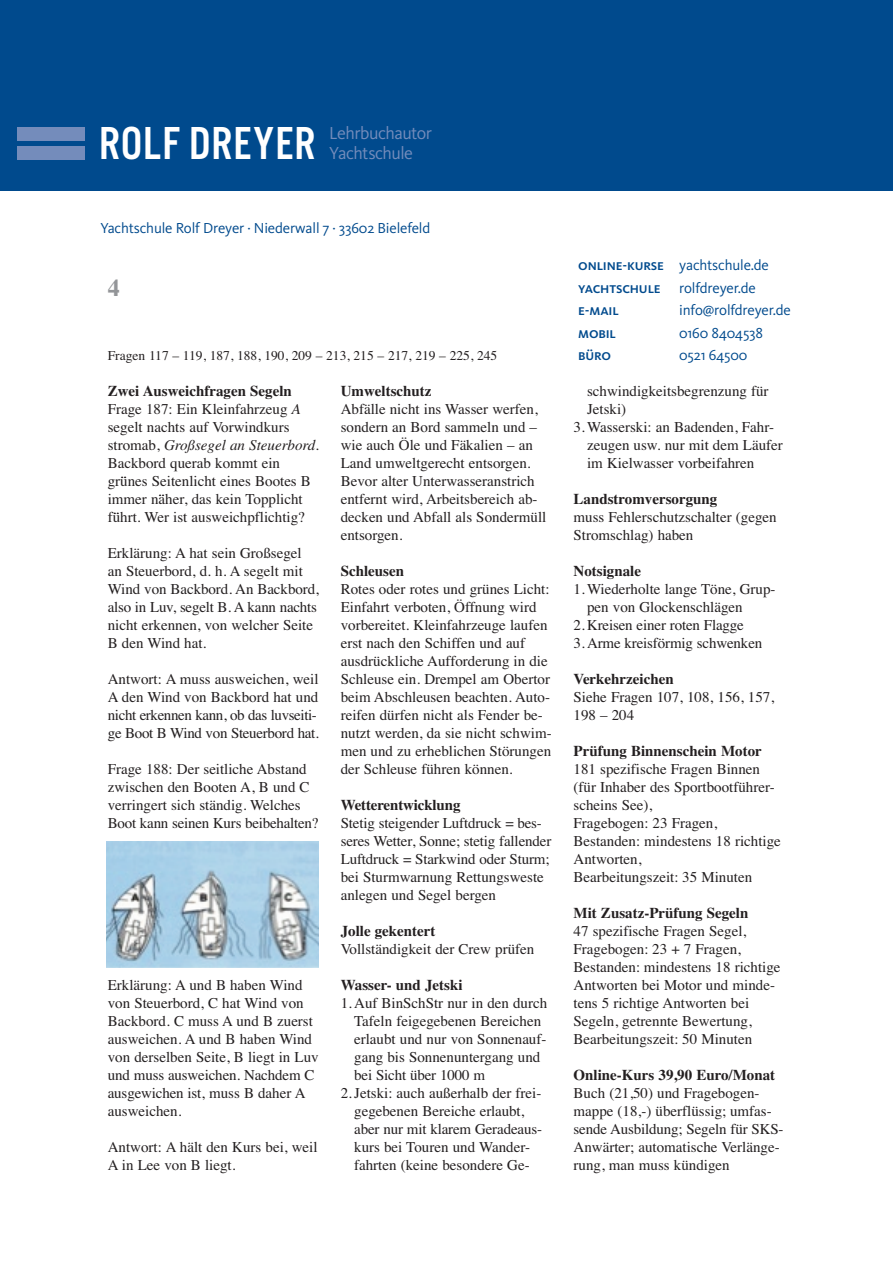
<style>
.page{position:relative;width:893px;height:1263px;background:#fff}
.page>*{position:absolute;margin:0;border:0;box-sizing:border-box;transform-origin:0 0}
.t1{font:48px "Alternate Gothic EF No Three";letter-spacing:.02em;color:#fff}
.t2{font:700 24px "Times";color:#939598}
.t3{font:18px/19.8px "Kievit";letter-spacing:-.03em;color:#748cbb}
.t4{font:15px/18px "Times";color:#231f20}
.t5{font:700 15px "Times";color:#231f20}
.t6{font:15px/22.5px "Kievit";letter-spacing:-.01em;color:#004a8d}
.t7{font:15px/18px "Times";letter-spacing:-.02em;color:#231f20}
.t8{font:15px/22.5px "Kievit Medium SC";letter-spacing:-.01em;color:#004a8d}
.t9{font:13.5px "Times";color:#231f20}
.s1{font-weight:700}
.s2{font-style:italic}
</style>
<div class="page">
<div style="left:1px;top:0;width:891px;height:191px;background:#004a8d"></div>
<div style="left:17px;top:146px;width:67px;height:13px;background:#748cbb"></div>
<div style="left:17px;top:127px;width:67px;height:13px;background:#748cbb"></div>
<img style="left:106px;top:841px;width:213px;height:126px">
<h1 class="t1" style="left:99px;top:114px;width:218px">ROLF DREYER</h1>
<p class="t3" style="left:329px;top:123px;width:104px">Lehrbuchautor<br>Yachtschule</p>
<p class="t6" style="left:100px;top:216px;width:331px">Yachtschule Rolf Dreyer · Niederwall 7 · 33602 Bielefeld</p>
<h2 class="t2" style="left:108px;top:274px;width:13px">4</h2>
<p class="t9" style="left:108px;top:347px;width:391px">Fragen 117 – 119, 187, 188, 190, 209 – 213, 215 – 217, 219 – 225, 245</p>
<p class="t4" style="left:108px;top:382px;width:213px"><span class="s1">Zwei Ausweichfragen Segeln<br></span>Frage 187: Ein Kleinfahrzeug <span class="s2">A </span>segelt nachts auf Vorwindkurs stromab, <span class="s2">Großsegel an Steuerbord</span>.<br>Backbord querab kommt ein grü̈nes Seitenlicht eines Bootes B immer nä̈her, das kein Topplicht fü̈hrt. Wer ist ausweichpflichtig?</p>
<p class="t4" style="left:108px;top:544px;width:213px">Erklärung: A hat sein Großsegel an Steuerbord, d. h. A segelt mit<br>Wind von Backbord. An Backbord, also in Luv, segelt B. A kann nachts nicht erkennen, von welcher Seite<br>B den Wind hat.</p>
<p class="t7" style="left:108px;top:670px;width:213px">Antwort: A muss ausweichen, weil A den Wind von Backbord hat und nicht erkennen kann, ob das luvseiti&shy;ge Boot B Wind von Steuerbord hat.</p>
<p class="t4" style="left:108px;top:760px;width:212px">Frage 188: Der seitliche Abstand zwischen den Booten A, B und C verringert sich ständig. Welches<br>Boot kann seinen Kurs beibehalten?</p>
<p class="t4" style="left:108px;top:976px;width:212px">Erklärung: A und B haben Wind von Steuerbord, C hat Wind von<br>Backbord. C muss A und B zuerst ausweichen. A und B haben Wind von derselben Seite, B liegt in Luv und muss ausweichen. Nachdem C ausgewichen ist, muss B daher A ausweichen.</p>
<p class="t4" style="left:108px;top:1138px;width:211px">Antwort: A hält den Kurs bei, weil<br>A in Lee von B liegt.</p>
<p class="t5" style="left:341px;top:382px;width:92px">Umweltschutz</p>
<p class="t4" style="left:341px;top:400px;width:207px">Abfälle nicht ins Wasser werfen, sondern an Bord sammeln und – wie auch Öle und Fäkalien – an<br>Land umweltgerecht entsorgen.<br>Bevor alter Unterwasseranstrich entfernt wird, Arbeitsbereich ab&shy;decken und Abfall als Sondermüll entsorgen.</p>
<p class="t5" style="left:341px;top:562px;width:65px">Schleusen</p>
<p class="t4" style="left:341px;top:580px;width:212px">Rotes oder rotes und grünes Licht:<br>Einfahrt verboten, Öffnung wird vorbereitet. Kleinfahrzeuge laufen erst nach den Schiffen und auf ausdrückliche Aufforderung in die Schleuse ein. Drempel am Obertor beim Abschleusen beachten. Auto&shy;reifen dürfen nicht als Fender be&shy;nutzt werden, da sie nicht schwim&shy;men und zu erheblichen Störungen der Schleuse führen können.</p>
<p class="t5" style="left:341px;top:796px;width:121px">Wetterentwicklung</p>
<p class="t4" style="left:341px;top:814px;width:212px">Stetig steigender Luftdruck = bes&shy;seres Wetter, Sonne; stetig fallender Luftdruck = Starkwind oder Sturm; bei Sturmwarnung Rettungsweste anlegen und Segel bergen</p>
<p class="t5" style="left:341px;top:922px;width:96px">Jolle gekentert</p>
<p class="t4" style="left:341px;top:940px;width:195px">Vollständigkeit der Crew prüfen</p>
<p class="t5" style="left:341px;top:976px;width:123px">Wasser- und Jetski</p>
<p class="t4" style="left:341px;top:994px;width:208px">1. Auf BinSchStr nur in den durch</p>
<p class="t4" style="left:354px;top:1012px;width:189px">Tafeln feigegebenen Bereichen</p>
<p class="t4" style="left:354px;top:1030px;width:194px">erlaubt und nur von Sonnenauf-</p>
<p class="t4" style="left:354px;top:1048px;width:188px">gang bis Sonnenuntergang und</p>
<p class="t4" style="left:354px;top:1066px;width:132px">bei Sicht über 1000 m</p>
<p class="t4" style="left:341px;top:1084px;width:202px">2.Jetski: auch außerhalb der frei-</p>
<p class="t4" style="left:354px;top:1102px;width:172px">gegebenen Bereiche erlaubt,</p>
<p class="t4" style="left:354px;top:1120px;width:189px">aber nur mit klarem Geradeaus-</p>
<p class="t4" style="left:354px;top:1138px;width:177px">kurs bei Touren und Wander-</p>
<p class="t4" style="left:354px;top:1156px;width:177px">fahrten (keine besondere Ge-</p>
<p class="t8" style="left:578px;top:254px;width:87px">online-kurse yachtschule e-mail<br>mobil<br>büro</p>
<p class="t6" style="left:679px;top:254px;width:113px">yachtschule.de rolfdreyer.de info@rolfdreyer.de<br>0160 8404538<br>0521 64500</p>
<p class="t4" style="left:587px;top:382px;width:183px">schwindigkeitsbegrenzung für</p>
<p class="t4" style="left:587px;top:400px;width:41px">Jetski)</p>
<p class="t4" style="left:573px;top:418px;width:202px">3.Wasserski: an Badenden, Fahr-</p>
<p class="t4" style="left:587px;top:436px;width:197px">zeugen usw. nur mit dem Läufer</p>
<p class="t4" style="left:587px;top:454px;width:169px">im Kielwasser vorbeifahren</p>
<p class="t5" style="left:573px;top:490px;width:145px">Landstromversorgung</p>
<p class="t4" style="left:573px;top:508px;width:205px">muss Fehlerschutzschalter (gegen<br>Stromschlag) haben</p>
<p class="t5" style="left:573px;top:562px;width:69px">Notsignale</p>
<p class="t4" style="left:587px;top:580px;width:190px;text-indent:-13px">1.Wiederholte lange Töne, Grup&shy;pen von Glockenschlägen</p>
<p class="t4" style="left:573px;top:616px;width:172px">2. Kreisen einer roten Flagge</p>
<p class="t4" style="left:573px;top:634px;width:190px">3. Arme kreisförmig schwenken</p>
<p class="t5" style="left:573px;top:670px;width:102px">Verkehrzeichen</p>
<p class="t4" style="left:573px;top:688px;width:202px">Siehe Fragen 107, 108, 156, 157,<br>198 – 204</p>
<p class="t5" style="left:573px;top:742px;width:190px">Prüfung Binnenschein Motor</p>
<p class="t4" style="left:573px;top:760px;width:209px">181 spezifische Fragen Binnen (für Inhaber des Sportbootführer&shy;scheins See),<br>Fragebogen: 23 Fragen,<br>Bestanden: mindestens 18 richtige<br>Antworten,<br>Bearbeitungszeit: 35 Minuten</p>
<p class="t5" style="left:573px;top:904px;width:176px">Mit Zusatz-Prüfung Segeln</p>
<p class="t4" style="left:573px;top:922px;width:208px">47 spezifische Fragen Segel,<br>Fragebogen: 23 + 7 Fragen,<br>Bestanden: mindestens 18 richtige<br>Antworten bei Motor und minde&shy;tens 5 richtige Antworten bei<br>Segeln, getrennte Bewertung,<br>Bearbeitungszeit: 50 Minuten</p>
<p class="t5" style="left:573px;top:1066px;width:203px">Online-Kurs 39,90 Euro/Monat</p>
<p class="t4" style="left:573px;top:1084px;width:212px">Buch (21,50) und Fragebogen&shy;mappe (18,-) überflüssig; umfas&shy;sende Ausbildung; Segeln für SKS-<br>Anwärter; automatische Verlänge&shy;rung, man muss kündigen</p>
</div>
